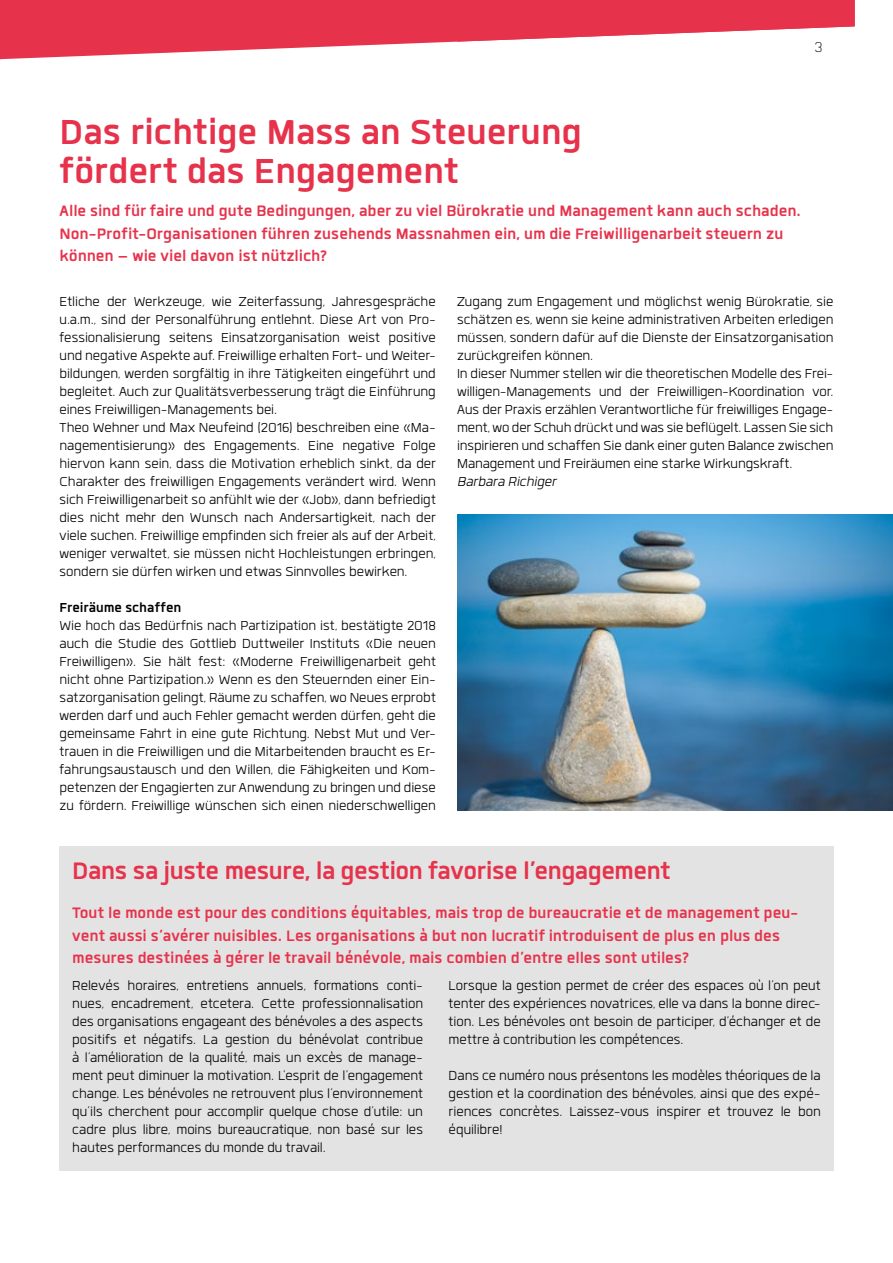
<style>
.page{position:relative;width:893px;height:1263px;background:#fff}
.page>*{position:absolute;margin:0;border:0;box-sizing:border-box;transform-origin:0 0}
.t1{font:700 48px/39px "Quan";letter-spacing:-.005em;color:#e7324b}
.t2{font:700 33px "Quan";letter-spacing:-.015em;color:#e7324b}
.t3{font:700 21px/22.5px "Quan";letter-spacing:-.005em;color:#e7324b}
.t4{font:300 19.5px "Quan";color:#000}
.t5{font:300 18px/18px "Quan";letter-spacing:-.005em;color:#000;text-align:justify}
.t6{font:700 18px "Quan";color:#000}
.t7{font:italic 300 18px "Quan";color:#000}
</style>
<div class="page">
<img style="left:457px;top:514px;width:436px;height:296px">
<svg style="left:0;top:0;width:855px;height:59px;fill:#e7324b"></svg>
<div style="left:60px;top:846px;width:376px;height:324px;background:#e3e3e3"></div>
<div style="left:436px;top:846px;width:397px;height:324px;background:#e3e3e3"></div>
<p class="t4" style="left:815px;top:38px;width:9px">3</p>
<h1 class="t1" style="left:60px;top:112px;width:524px">Das richtige Mass an Steuerung fördert das Engagement</h1>
<p class="t3" style="left:60px;top:199px;width:743px">Alle sind für faire und gute Bedingungen, aber zu viel Bürokratie und Management kann auch schaden.<br>Non-Profit-Organisationen führen zusehends Massnahmen ein, um die Freiwilligenarbeit steuern zu können – wie viel davon ist nützlich?</p>
<p class="t5" style="left:60px;top:292px;width:378px;text-align:left">Etliche der Werkzeuge, wie Zeiterfassung, Jahresgespräche u.a.m., sind der Personalführung entlehnt. Diese Art von Pro&shy;fessionalisierung seitens Einsatzorganisation weist positive und negative Aspekte auf. Freiwillige erhalten Fort- und Weiter&shy;bildungen, werden sorgfältig in ihre Tätigkeiten eingeführt und begleitet. Auch zur Qualitätsverbesserung trägt die Einführung eines Freiwilligen-Managements bei.<br>Theo Wehner und Max Neufeind (2016) beschreiben eine «Ma&shy;nagementisierung» des Engagements. Eine negative Folge hiervon kann sein, dass die Motivation erheblich sinkt, da der Charakter des freiwilligen Engagements verändert wird. Wenn sich Freiwilligenarbeit so anfühlt wie der «Job», dann befriedigt dies nicht mehr den Wunsch nach Andersartigkeit, nach der viele suchen. Freiwillige empfinden sich freier als auf der Arbeit, weniger verwaltet, sie müssen nicht Hochleistungen erbringen, sondern sie dürfen wirken und etwas Sinnvolles bewirken.</p>
<p class="t6" style="left:60px;top:599px;width:123px">Freiräume schaffen</p>
<p class="t5" style="left:60px;top:616px;width:378px">Wie hoch das Bedürfnis nach Partizipation ist, bestätigte 2018 auch die Studie des Gottlieb Duttweiler Instituts «Die neuen Freiwilligen». Sie hält fest: «Moderne Freiwilligenarbeit geht nicht ohne Partizipation.» Wenn es den Steuernden einer Ein&shy;satzorganisation gelingt, Räume zu schaffen, wo Neues erprobt werden darf und auch Fehler gemacht werden dürfen, geht die gemeinsame Fahrt in eine gute Richtung. Nebst Mut und Ver&shy;trauen in die Freiwilligen und die Mitarbeitenden braucht es Er&shy;fahrungsaustausch und den Willen, die Fähigkeiten und Kom&shy;petenzen der Engagierten zur Anwendung zu bringen und diese zu fördern. Freiwillige wünschen sich einen niederschwelligen</p>
<p class="t5" style="left:457px;top:292px;width:378px;text-align:left">Zugang zum Engagement und möglichst wenig Bürokratie, sie schätzen es, wenn sie keine administrativen Arbeiten erledigen müssen, sondern dafür auf die Dienste der Einsatzorganisation zurückgreifen können.<br>In dieser Nummer stellen wir die theoretischen Modelle des Frei&shy;willigen-Managements und der Freiwilligen-Koordination vor.<br>Aus der Praxis erzählen Verantwortliche für freiwilliges Engage&shy;ment, wo der Schuh drückt und was sie beflügelt. Lassen Sie sich inspirieren und schaffen Sie dank einer guten Balance zwischen Management und Freiräumen eine starke Wirkungskraft.</p>
<p class="t7" style="left:457px;top:473px;width:103px">Barbara Richiger</p>
<h2 class="t2" style="left:72px;top:855px;width:600px">Dans sa juste mesure, la gestion favorise l’engagement</h2>
<p class="t3" style="left:72px;top:901px;width:728px">Tout le monde est pour des conditions équitables, mais trop de bureaucratie et de management peu&shy;vent aussi s’avérer nuisibles. Les organisations à but non lucratif introduisent de plus en plus des mesures destinées à gérer le travail bénévole, mais combien d’entre elles sont utiles?</p>
<p class="t5" style="left:72px;top:976px;width:352px">Relevés horaires, entretiens annuels, formations conti&shy;nues, encadrement, etcetera. Cette professionnalisation des organisations engageant des bénévoles a des aspects positifs et négatifs. La gestion du bénévolat contribue à l’amélioration de la qualité, mais un excès de manage&shy;ment peut diminuer la motivation. L’esprit de l’engagement change. Les bénévoles ne retrouvent plus l’environnement qu’ils cherchent pour accomplir quelque chose d’utile: un cadre plus libre, moins bureaucratique, non basé sur les hautes performances du monde du travail.</p>
<p class="t5" style="left:449px;top:976px;width:374px">Lorsque la gestion permet de créer des espaces où l’on peut tenter des expériences novatrices, elle va dans la bonne direc&shy;tion. Les bénévoles ont besoin de participer, d’échanger et de mettre à contribution les compétences.</p>
<p class="t5" style="left:449px;top:1066px;width:374px">Dans ce numéro nous présentons les modèles théoriques de la gestion et la coordination des bénévoles, ainsi que des expé&shy;riences concrètes. Laissez-vous inspirer et trouvez le bon équilibre!</p>
</div>
